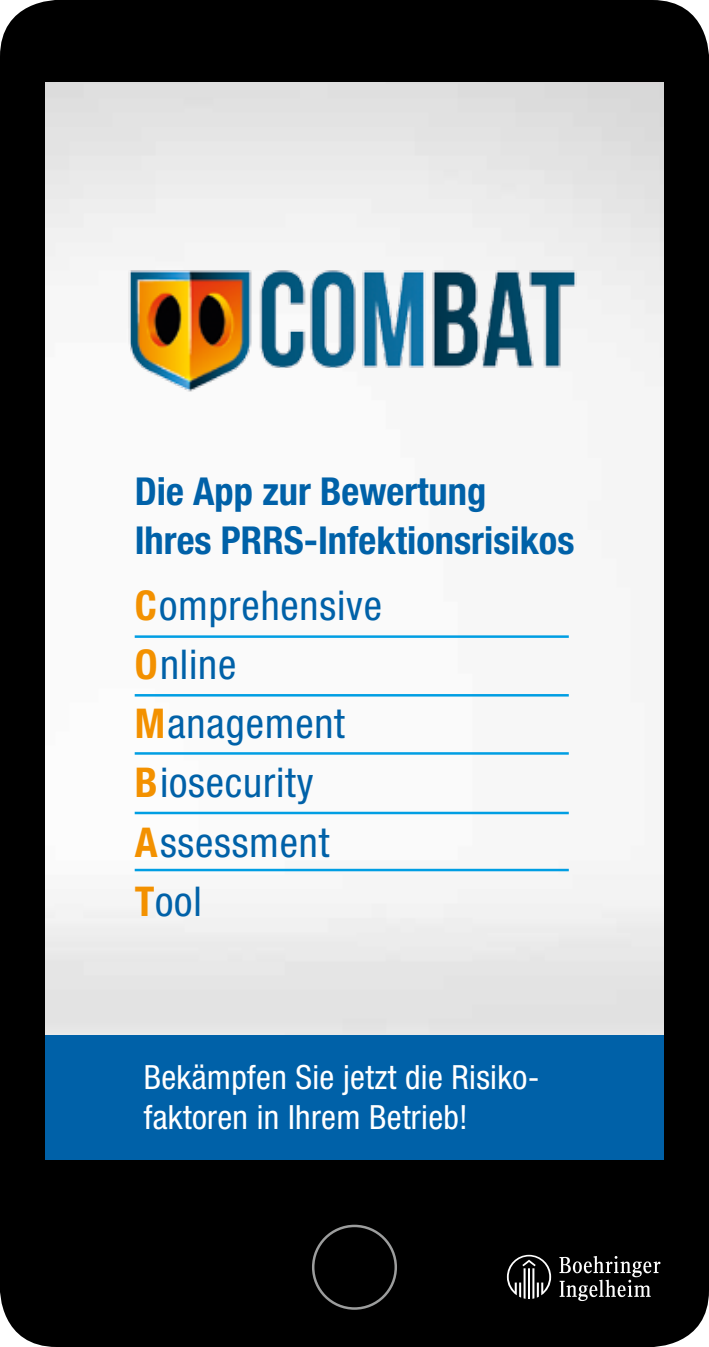
<style>
.page{position:relative;width:709px;height:1347px;background:#fff}
.page>*{position:absolute;margin:0;border:0;box-sizing:border-box;transform-origin:0 0}
.t1{font:condensed 41px/59px "Helvetica Neue LT Std";letter-spacing:.02em;color:#0061a8}
.t2{font:700 condensed 38.5px/48.8px "Helvetica Neue LT Std";color:#0061a8}
.t3{font:condensed 33.5px/40px "Helvetica Neue LT Std";letter-spacing:.01em;color:#fff}
.s1{font-weight:700;color:#f39100}
</style>
<div class="page">
<div style="left:0;top:0;width:709px;height:1346px;background:#000;border-radius:57px"></div>
<div style="left:312px;top:1224px;width:85px;height:85px;border:2px solid #9c9d9d;border-radius:50%"></div>
<img style="left:45px;top:82px;width:618px;height:953px">
<div style="left:45px;top:1035px;width:618px;height:124px;background:#0061a8"></div>
<svg style="left:507px;top:1254px;width:44px;height:45px"></svg>
<svg style="left:559px;top:1256px;width:101px;height:45px"></svg>
<hr style="left:135px;top:635px;width:434px;height:3px;background:#009ee3">
<hr style="left:135px;top:694px;width:434px;height:2px;background:#009ee3">
<hr style="left:135px;top:752px;width:434px;height:2px;background:#009ee3">
<hr style="left:135px;top:811px;width:434px;height:3px;background:#009ee3">
<hr style="left:135px;top:868px;width:434px;height:3px;background:#009ee3">
<img style="left:103px;top:241px;width:473px;height:167px">
<p class="t2" style="left:135px;top:467px;width:441px">Die App zur Bewertung<br>Ihres PRRS-Infektionsrisikos</p>
<p class="t1" style="left:135px;top:576px;width:249px"><span class="s1">C</span>omprehensive<br><span class="s1">O</span>nline<br><span class="s1">M</span>anagement<br><span class="s1">B</span>iosecurity<br><span class="s1">A</span>ssessment<br><span class="s1">T</span>ool</p>
<p class="t3" style="left:144px;top:1057px;width:397px">Bekämpfen Sie jetzt die Risiko&shy;faktoren in Ihrem Betrieb!</p>
</div>
